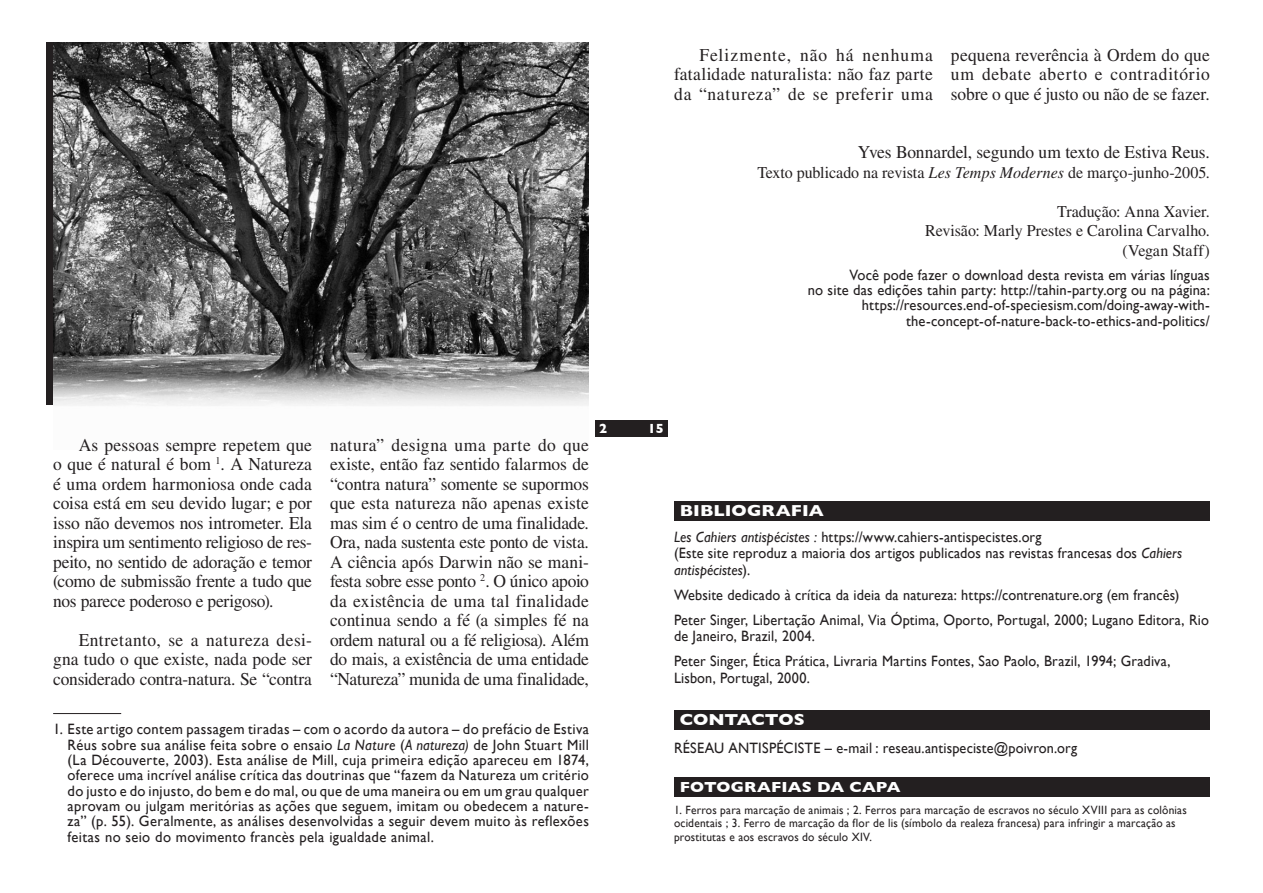
<style>
.page{position:relative;width:1263px;height:893px;background:#fff}
.page>*{position:absolute;margin:0;border:0;box-sizing:border-box;transform-origin:0 0}
.IDEENATURE-TXT-Coura{font:18px/19.5px "Times LT Std";letter-spacing:-.005em;color:#231f20;text-align:justify}
.IDEENATURE-TXT-Coura-2{font:16.5px "Times LT Std";letter-spacing:-.005em;color:#231f20}
.IDEENATURE-SST{font:700 16.2px "Gill Sans";color:#fff;scale:1.11 1}
.IDEENATURE_Notes{font:15px/15.5px "Gill Sans";letter-spacing:.01em;color:#231f20;text-align:justify}
.IDEENATURE_BIBLIO{font:15px/16.5px "Gill Sans";letter-spacing:.01em;color:#231f20;scale:.95 1}
.IDEENATURE-SST-2{font:700 14.85px "Gill Sans";letter-spacing:.005em;color:#fff;scale:1.11 1}
.t1{font:700 13.5px "Gill Sans";color:#fff}
.IDEENATURE_BIBLIO-2{font:12px/13.5px "Gill Sans";letter-spacing:.015em;color:#231f20;scale:.95 1}
.s1{font-style:italic}
</style>
<div class="page">
<div style="left:595px;top:420px;width:36px;height:16px;background:#231f20"></div>
<div style="left:631px;top:420px;width:37px;height:16px;background:#231f20"></div>
<img style="left:53px;top:43px;width:536px;height:363px">
<hr style="left:53px;top:713px;width:68px;height:1px;background:#231f20">
<div style="left:46px;top:43px;width:7px;height:362px;background:#231f20"></div>
<div style="left:674px;top:777px;width:536px;height:20px;background:#231f20"></div>
<div style="left:674px;top:501px;width:536px;height:20px;background:#231f20"></div>
<div style="left:674px;top:710px;width:536px;height:20px;background:#231f20"></div>
<p class="IDEENATURE-TXT-Coura" style="left:674px;top:45px;width:260px;text-indent:26px">Felizmente, não há nenhuma fatalidade naturalista: não faz parte da “natureza” de se preferir uma</p>
<p class="IDEENATURE-TXT-Coura" style="left:951px;top:45px;width:260px">pequena reverência à Ordem do que um debate aberto e contraditório sobre o que é justo ou não de se fazer.</p>
<p class="IDEENATURE-TXT-Coura" style="left:858px;top:142px;width:353px">Yves Bonnardel, segundo um texto de Estiva Reus.</p>
<p class="IDEENATURE-TXT-Coura-2" style="left:757px;top:163px;width:454px">Texto publicado na revista <span class="s1">Les Temps Modernes</span> de março-junho-2005.</p>
<p class="IDEENATURE-TXT-Coura-2" style="left:1057px;top:202px;width:154px">Tradução: Anna Xavier.</p>
<p class="IDEENATURE-TXT-Coura-2" style="left:925px;top:221px;width:286px">Revisão: Marly Prestes e Carolina Carvalho.</p>
<p class="IDEENATURE-TXT-Coura-2" style="left:1122px;top:241px;width:89px">(Vegan Staff)</p>
<p class="IDEENATURE_Notes" style="left:808px;top:267px;width:404px;text-align:right">Você pode fazer o download desta revista em várias línguas<br>no site das edições tahin party: http://tahin-party.org ou na página: https://resources.end-of-speciesism.com/doing-away-with&shy;the-concept-of-nature-back-to-ethics-and-politics/</p>
<p class="IDEENATURE-TXT-Coura" style="left:330px;top:435px;width:260px">natura” designa uma parte do que existe, então faz sentido falarmos de “contra natura” somente se supormos que esta natureza não apenas existe mas sim é o centro de uma finalidade.<br>Ora, nada sustenta este ponto de vista.<br>A ciência após Darwin não se mani&shy;festa sobre esse ponto <sup>2</sup>. O único apoio da existência de uma tal finalidade continua sendo a fé (a simples fé na ordem natural ou a fé religiosa). Além do mais, a existência de uma entidade “Natureza” munida de uma finalidade,</p>
<p class="IDEENATURE_Notes" style="left:68px;top:721px;width:523px;text-indent:-14px">1. Este artigo contem passagem tiradas – com o acordo da autora – do prefácio de Estiva Réus sobre sua análise feita sobre o ensaio <span class="s1">La Nature</span> (<span class="s1">A natureza)</span> de John Stuart Mill (La Découverte, 2003). Esta análise de Mill, cuja primeira edição apareceu em 1874, oferece uma incrível análise crítica das doutrinas que “fazem da Natureza um critério do justo e do injusto, do bem e do mal, ou que de uma maneira ou em um grau qualquer aprovam ou julgam meritórias as ações que seguem, imitam ou obedecem a nature&shy;za” (p. 55). Geralmente, as análises desenvolvidas a seguir devem muito às reflexões feitas no seio do movimento francès pela igualdade animal.</p>
<p class="IDEENATURE-TXT-Coura" style="left:53px;top:435px;width:260px;text-indent:26px">As pessoas sempre repetem que o que é natural é bom <sup>1</sup>. A Natureza é uma ordem harmoniosa onde cada coisa está em seu devido lugar; e por isso não devemos nos intrometer. Ela inspira um sentimento religioso de res&shy;peito, no sentido de adoração e temor (como de submissão frente a tudo que nos parece poderoso e perigoso).</p>
<p class="IDEENATURE-TXT-Coura" style="left:53px;top:630px;width:260px;text-indent:26px">Entretanto, se a natureza desi&shy;gna tudo o que existe, nada pode ser considerado contra-natura. Se “contra</p>
<p class="t1" style="left:599px;top:417px;width:10px">2</p>
<p class="t1" style="left:648px;top:417px;width:18px">15</p>
<p class="IDEENATURE-SST" style="left:680px;top:498px;width:131px">BIBLIOGRAFIA</p>
<p class="IDEENATURE_BIBLIO" style="left:674px;top:528px;width:536px"><span class="s1">Les Cahiers antispécistes :</span> https://www.cahiers-antispecistes.org<br>(Este site reproduz a maioria dos artigos publicados nas revistas francesas dos <span class="s1">Cahiers antispécistes</span>).</p>
<p class="IDEENATURE_BIBLIO" style="left:674px;top:586px;width:534px">Website dedicado à crítica da ideia da natureza: https://contrenature.org (em francês)</p>
<p class="IDEENATURE_BIBLIO" style="left:674px;top:611px;width:564px">Peter Singer, Libertação Animal, Via Óptima, Oporto, Portugal, 2000; Lugano Editora, Rio de Janeiro, Brazil, 2004.</p>
<p class="IDEENATURE_BIBLIO" style="left:674px;top:653px;width:524px">Peter Singer, Ética Prática, Livraria Martins Fontes, Sao Paolo, Brazil, 1994; Gradiva,<br>Lisbon, Portugal, 2000.</p>
<p class="IDEENATURE-SST" style="left:680px;top:707px;width:114px">CONTACTOS</p>
<p class="IDEENATURE_BIBLIO" style="left:674px;top:740px;width:426px">RÉSEAU ANTISPÉCISTE – e-mail : reseau.antispeciste@poivron.org</p>
<p class="IDEENATURE-SST-2" style="left:680px;top:775px;width:200px">FOTOGRAFIAS DA CAPA</p>
<p class="IDEENATURE_BIBLIO-2" style="left:674px;top:803px;width:541px">1. Ferros para marcação de animais ; 2. Ferros para marcação de escravos no século XVIII para as colônias ocidentais ; 3. Ferro de marcação da flor de lis (símbolo da realeza francesa) para infringir a marcação as prostitutas e aos escravos do século XIV.</p>
</div>
